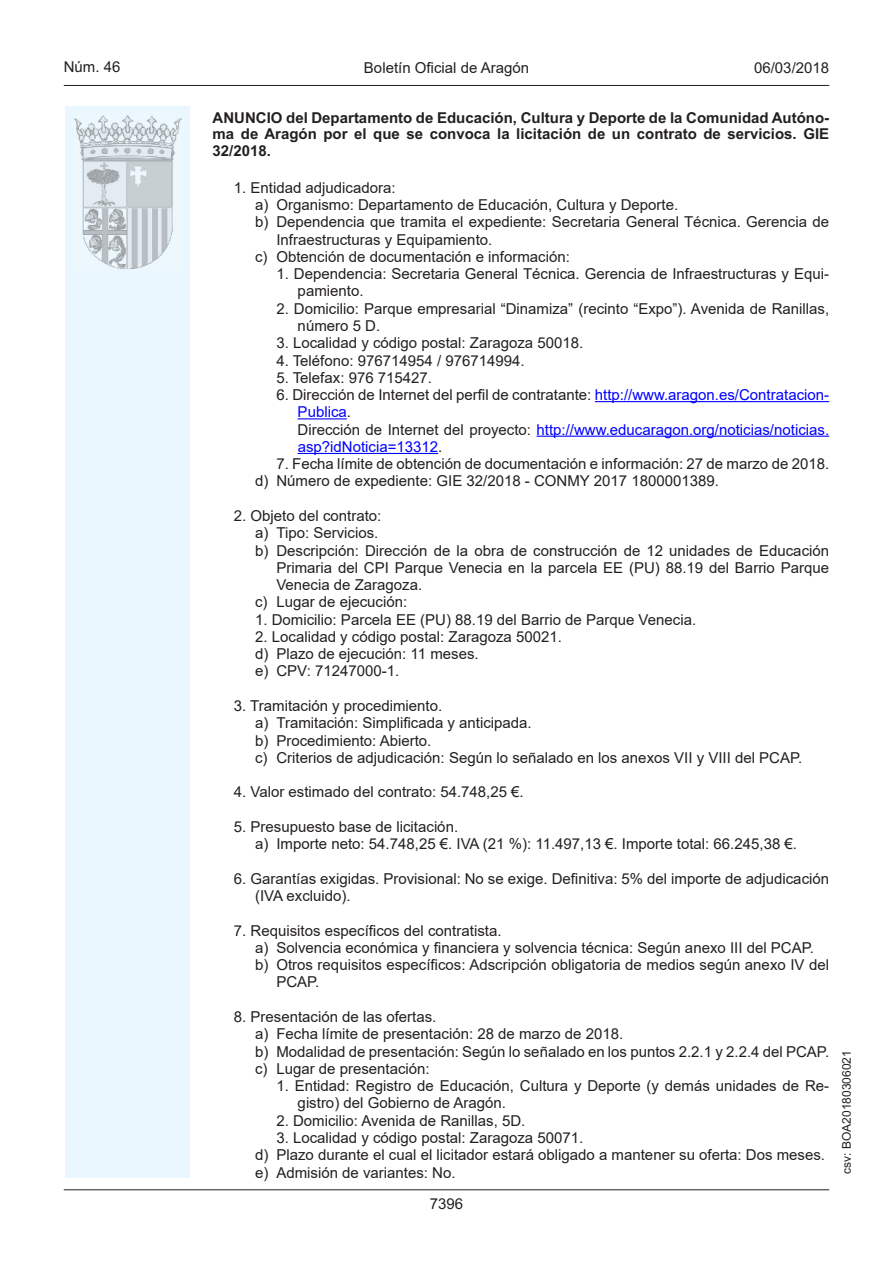
<style>
.page{position:relative;width:893px;height:1263px;background:#fff}
.page>*{position:absolute;margin:0;border:0;box-sizing:border-box;transform-origin:0 0}
.Sangrado_02{font:15px/17.2px "Arial";color:#231f20}
.Sangrado_05{font:15px/17.2px "Arial";color:#231f20}
.inicio_de_parrafo{font:15px "Arial";color:#231f20}
.Titulo_text{font:700 15px/16.5px "Arial";color:#231f20;text-align:justify}
.Sangrado_05-2{font:15px/17.2px "Arial";color:#00f}
.Sangrado_01{font:15px/17.2px "Arial";color:#231f20}
.estilo_head-c{font:15px "Arial";color:#231f20}
.estilo_head-d{font:15px "Arial MT2";color:#231f20}
.estilo_head-i{font:15px "Arial MT2";color:#231f20}
.numero_pagina{font:15px "Arial MT2";color:#231f20}
.estilo_head-i-2{font:12px "Arial MT2";color:#231f20}
.s1{color:#00f}
.s2{font-family:"Arial MT2";color:#00f}
.s3{font-family:"Arial MT2"}
.s4{color:#231f20}
.s5{font-family:"Arial MT2";color:#231f20}
</style>
<div class="page">
<div style="left:65px;top:106px;width:125px;height:1072px;background:#ebf7fe"></div>
<img style="left:75px;top:115px;width:106px;height:153px">
<hr style="left:64px;top:85px;width:765px;height:1px;background:#231f20">
<hr style="left:64px;top:1189px;width:765px;height:1px;background:#231f20">
<hr style="left:595px;top:401px;width:234px;height:1px;background:#00f">
<hr style="left:298px;top:418px;width:49px;height:1px;background:#00f">
<hr style="left:536px;top:436px;width:293px;height:1px;background:#00f">
<hr style="left:298px;top:453px;width:140px;height:1px;background:#00f">
<p class="estilo_head-i" style="left:64px;top:57px;width:58px">Núm. 46</p>
<p class="estilo_head-c" style="left:364px;top:57px;width:167px">Boletín Oficial de Aragón</p>
<p class="estilo_head-d" style="left:754px;top:57px;width:77px">06/03/2018</p>
<p class="Titulo_text" style="left:213px;top:110px;width:618px">ANUNCIO del Departamento de Educación, Cultura y Deporte de la Comunidad Autóno&shy;ma de Aragón por el que se convoca la licitación de un contrato de servicios. GIE 32/2018.</p>
<p class="inicio_de_parrafo" style="left:234px;top:177px;width:163px">1. Entidad adjudicadora:</p>
<p class="Sangrado_02" style="left:255px;top:196px;width:425px">a) Organismo: Departamento de Educación, Cultura y Deporte.</p>
<p class="Sangrado_02" style="left:276px;top:213px;width:554px;text-indent:-21px">b) Dependencia que tramita el expediente: Secretaria General Técnica. Gerencia de<br>Infraestructuras y Equipamiento.</p>
<p class="Sangrado_02" style="left:255px;top:248px;width:316px">c) Obtención de documentación e información:</p>
<p class="Sangrado_05" style="left:298px;top:265px;width:533px;text-indent:-21px">1. Dependencia: Secretaria General Técnica. Gerencia de Infraestructuras y Equi&shy;pamiento.</p>
<p class="Sangrado_05" style="left:298px;top:300px;width:533px;text-indent:-21px">2. Domicilio: Parque empresarial “Dinamiza” (recinto “Expo”). Avenida de Ranillas, número 5 D.</p>
<p class="Sangrado_05" style="left:276px;top:334px;width:308px">3. Localidad y código postal: Zaragoza 50018.</p>
<p class="Sangrado_05" style="left:276px;top:351px;width:250px">4. Teléfono: 976714954 / 976714994.</p>
<p class="Sangrado_05" style="left:276px;top:369px;width:157px">5. Telefax: 976 715427.</p>
<p class="Sangrado_05" style="left:298px;top:386px;width:533px;text-indent:-21px">6. Dirección de Internet del perfil de contratante: <span class="s1">http://www.aragon.es/Contratacion</span><span class="s2">-<br></span><span class="s1">Publica</span><span class="s3">.</span></p>
<p class="Sangrado_05-2" style="left:298px;top:421px;width:533px"><span class="s4">Dirección de Internet del proyecto:</span> http://www.educaragon.org/noticias/noticias. asp?idNoticia=13312<span class="s5">.</span></p>
<p class="Sangrado_05" style="left:276px;top:455px;width:554px">7. Fecha límite de obtención de documentación e información: 27 de marzo de 2018.</p>
<p class="Sangrado_02" style="left:255px;top:472px;width:465px">d) Número de expediente: GIE 32/2018 - CONMY 2017 1800001389.</p>
<p class="inicio_de_parrafo" style="left:234px;top:505px;width:149px">2. Objeto del contrato:</p>
<p class="Sangrado_02" style="left:255px;top:524px;width:125px">a) Tipo: Servicios.</p>
<p class="Sangrado_02" style="left:276px;top:541px;width:554px;text-align:justify;text-indent:-21px">b) Descripción: Dirección de la obra de construcción de 12 unidades de Educación Primaria del CPI Parque Venecia en la parcela EE (PU) 88.19 del Barrio Parque Venecia de Zaragoza.</p>
<p class="Sangrado_02" style="left:255px;top:593px;width:154px">c) Lugar de ejecución:</p>
<p class="Sangrado_02" style="left:255px;top:611px;width:443px">1. Domicilio: Parcela EE (PU) 88.19 del Barrio de Parque Venecia.</p>
<p class="Sangrado_02" style="left:255px;top:628px;width:308px">2. Localidad y código postal: Zaragoza 50021.</p>
<p class="Sangrado_02" style="left:255px;top:645px;width:225px">d) Plazo de ejecución: 11 meses.</p>
<p class="Sangrado_02" style="left:255px;top:662px;width:146px">e) CPV: 71247000-1.</p>
<p class="inicio_de_parrafo" style="left:234px;top:695px;width:210px">3. Tramitación y procedimiento.</p>
<p class="Sangrado_02" style="left:255px;top:714px;width:278px">a) Tramitación: Simplificada y anticipada.</p>
<p class="Sangrado_02" style="left:255px;top:732px;width:178px">b) Procedimiento: Abierto.</p>
<p class="Sangrado_02" style="left:255px;top:749px;width:549px">c) Criterios de adjudicación: Según lo señalado en los anexos VII y VIII del PCAP.</p>
<p class="inicio_de_parrafo" style="left:234px;top:782px;width:291px">4. Valor estimado del contrato: 54.748,25 €.</p>
<p class="inicio_de_parrafo" style="left:234px;top:816px;width:226px">5. Presupuesto base de licitación.</p>
<p class="Sangrado_02" style="left:255px;top:835px;width:543px">a) Importe neto: 54.748,25 €. IVA (21 %): 11.497,13 €. Importe total: 66.245,38 €.</p>
<p class="Sangrado_01" style="left:255px;top:870px;width:575px;text-indent:-21px">6. Garantías exigidas. Provisional: No se exige. Definitiva: 5% del importe de adjudicación (IVA excluido).</p>
<p class="inicio_de_parrafo" style="left:234px;top:920px;width:269px">7. Requisitos específicos del contratista.</p>
<p class="Sangrado_02" style="left:255px;top:939px;width:560px">a) Solvencia económica y financiera y solvencia técnica: Según anexo III del PCAP.</p>
<p class="Sangrado_02" style="left:276px;top:956px;width:554px;text-indent:-21px">b) Otros requisitos específicos: Adscripción obligatoria de medios según anexo IV del<br>PCAP.</p>
<p class="inicio_de_parrafo" style="left:234px;top:1006px;width:204px">8. Presentación de las ofertas.</p>
<p class="Sangrado_02" style="left:255px;top:1025px;width:370px">a) Fecha límite de presentación: 28 de marzo de 2018.</p>
<p class="Sangrado_02" style="left:255px;top:1042px;width:576px">b) Modalidad de presentación: Según lo señalado en los puntos 2.2.1 y 2.2.4 del PCAP.</p>
<p class="Sangrado_02" style="left:255px;top:1060px;width:176px">c) Lugar de presentación:</p>
<p class="Sangrado_05" style="left:298px;top:1077px;width:533px;text-indent:-21px">1. Entidad: Registro de Educación, Cultura y Deporte (y demás unidades de Re&shy;gistro) del Gobierno de Aragón.</p>
<p class="Sangrado_05" style="left:276px;top:1112px;width:250px">2. Domicilio: Avenida de Ranillas, 5D.</p>
<p class="Sangrado_05" style="left:276px;top:1129px;width:308px">3. Localidad y código postal: Zaragoza 50071.</p>
<p class="Sangrado_02" style="left:255px;top:1146px;width:571px">d) Plazo durante el cual el licitador estará obligado a mantener su oferta: Dos meses.</p>
<p class="Sangrado_02" style="left:255px;top:1163px;width:202px">e) Admisión de variantes: No.</p>
<p class="numero_pagina" style="left:430px;top:1193px;width:35px">7396</p>
<p class="estilo_head-i-2" style="left:838px;top:1174px;width:125px;rotate:-90deg">csv: BOA20180306021</p>
</div>
